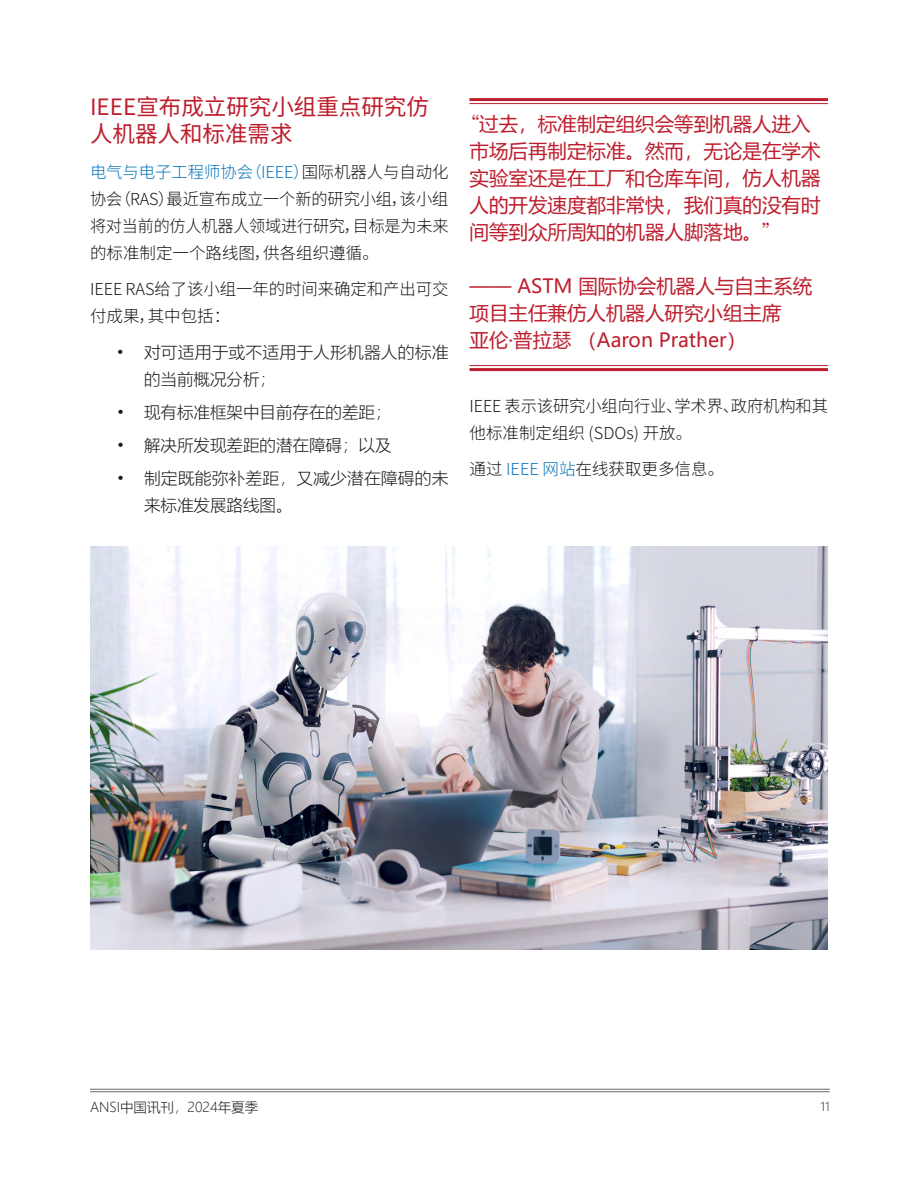
<style>
.page{position:relative;width:918px;height:1188px;background:#fff}
.page>*{position:absolute;margin:0;border:0;box-sizing:border-box;transform-origin:0 0}
.t1{font:100 22.5px/27px "Noto Sans SC";color:#be1e2d}
.t2{font:19.5px/27px "Microsoft Ya Hei UI";color:#be1e2d}
.t3{font:100 16.5px/27px "Noto Sans SC";letter-spacing:-.005em;color:#1a1a1a}
.t4{font:16.5px/27px "Microsoft Ya Hei UI Light";color:#1a1a1a}
.t5{font:13.5px "Microsoft Ya Hei UI Light";color:#1a1a1a}
.t6{font:12px "Microsoft Ya Hei UI Light";color:#1a1a1a}
.s1{color:#0b76bc}
.s2{font-family:"Noto Sans SC";font-weight:100}
</style>
<div class="page">
<hr style="left:90px;top:1089px;width:740px;height:1px;background:#666">
<hr style="left:90px;top:1091px;width:740px;height:1px;background:#666">
<hr style="left:470px;top:98px;width:358px;height:3px;background:#be1e2d">
<hr style="left:470px;top:103px;width:358px;height:1px;background:#be1e2d">
<hr style="left:470px;top:365px;width:358px;height:1px;background:#be1e2d">
<hr style="left:470px;top:368px;width:358px;height:3px;background:#be1e2d">
<img style="left:90px;top:547px;width:738px;height:403px">
<h1 class="t1" style="left:90px;top:94px;width:340px">IEEE宣布成立研究小组重点研究仿人机器人和标准需求</h1>
<p class="t3" style="left:90px;top:159px;width:360px;text-align:justify"><span class="s1">电气与电子工程师协会（IEEE）</span>国际机器人与自动化协会（RAS）最近宣布成立一个新的研究小组，该小组将对当前的仿人机器人领域进行研究，目标是为未来的标准制定一个路线图，供各组织遵循。</p>
<p class="t3" style="left:90px;top:276px;width:360px">IEEE RAS给了该小组一年的时间来确定和产出可交付成果，其中包括：</p>
<p class="t4" style="left:144px;top:339px;width:306px;text-indent:-27px">• 对可适用于或不适用于人形机器人的标准的当前概况分析；</p>
<p class="t4" style="left:117px;top:399px;width:276px">• 现有标准框架中目前存在的差距；</p>
<p class="t4" style="left:117px;top:432px;width:276px">• 解决所发现差距的潜在障碍；以及</p>
<p class="t4" style="left:144px;top:465px;width:306px;text-indent:-27px">• 制定既能弥补差距，又减少潜在障碍的未来标准发展路线图。</p>
<p class="t2" style="left:470px;top:110px;width:352px;text-indent:-9px"><span class="s2">“</span>过去，标准制定组织会等到机器人进入市场后再制定标准。然而，无论是在学术实验室还是在工厂和仓库车间，仿人机器人的开发速度都非常快，我们真的没有时间等到众所周知的机器人脚落地。<span class="s2">”</span></p>
<p class="t2" style="left:470px;top:272px;width:344px">—— ASTM 国际协会机器人与自主系统项目主任兼仿人机器人研究小组主席<br>亚伦·普拉瑟 （Aaron Prather）</p>
<p class="t3" style="left:470px;top:392px;width:360px">IEEE 表示该研究小组向行业、学术界、政府机构和其他标准制定组织 (SDOs) 开放。</p>
<p class="t3" style="left:470px;top:455px;width:256px">通过 <span class="s1">IEEE 网站</span>在线获取更多信息。</p>
<p class="t5" style="left:90px;top:1099px;width:170px">ANSI中国讯刊，2024年夏季</p>
<p class="t6" style="left:821px;top:1099px;width:11px">11</p>
</div>
